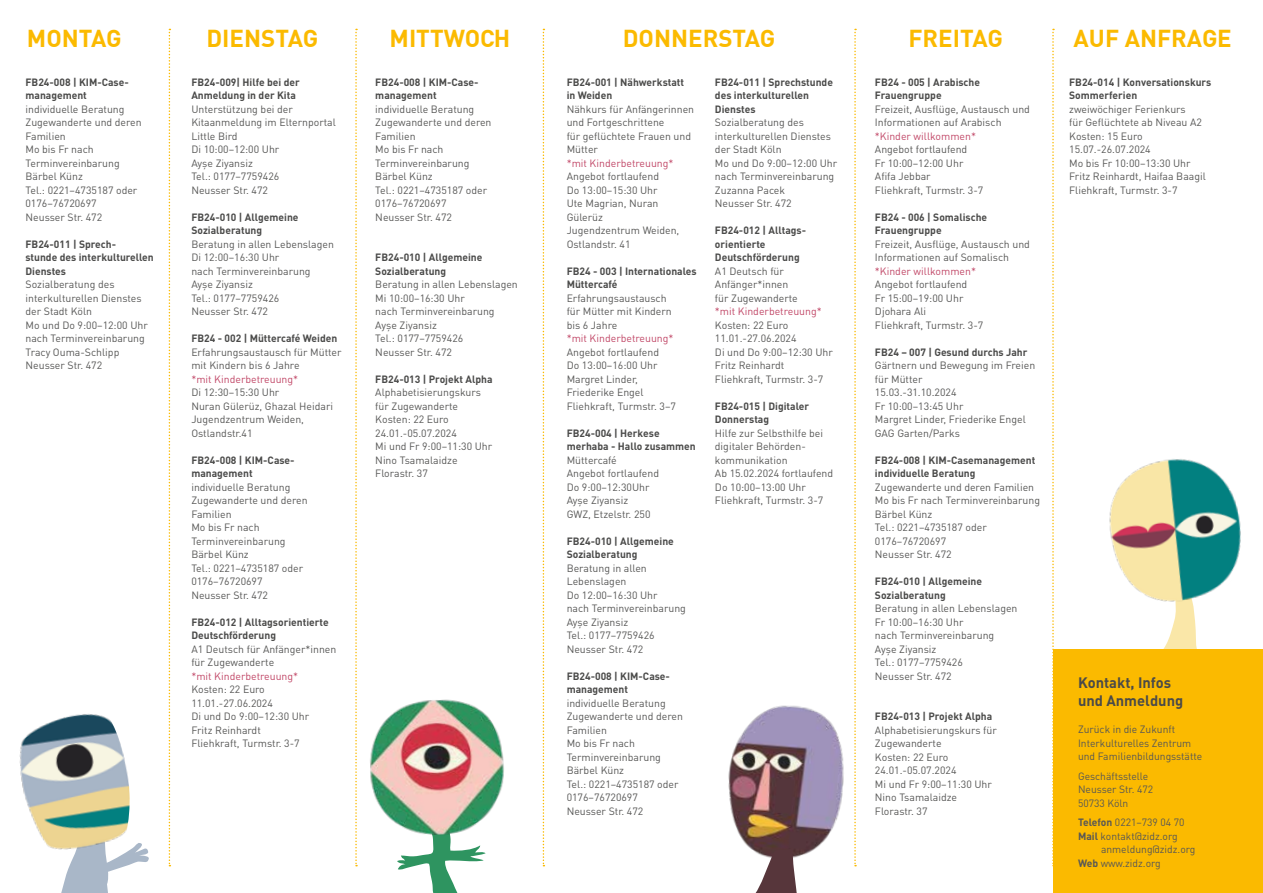
<style>
.page{position:relative;width:1263px;height:893px;background:#fff}
.page>*{position:absolute;margin:0;border:0;box-sizing:border-box;transform-origin:0 0}
.t1{font:700 24px "DIN";color:#fbba00}
.t2{font:700 15px/18px "DIN Pro";color:#4a4a49}
.t3{font:10.5px/13.5px "DIN Pro";color:#575756}
.t4{font:700 10.5px/13.5px "DIN Pro";color:#4a4a49}
.t5{font:10.5px "DIN Pro";color:#c14767}
.s1{font-weight:700}
</style>
<div class="page">
<svg style="left:1163px;top:615px;width:34px;height:34px"></svg>
<img style="left:1109px;top:459px;width:132px;height:156px">
<svg style="left:169px;top:29px;width:1px;height:837px"></svg>
<svg style="left:355px;top:29px;width:2px;height:837px"></svg>
<svg style="left:543px;top:29px;width:1px;height:837px"></svg>
<svg style="left:854px;top:29px;width:2px;height:644px"></svg>
<svg style="left:1052px;top:29px;width:2px;height:837px"></svg>
<div style="left:1053px;top:649px;width:210px;height:244px;background:#fbba00"></div>
<img style="left:728px;top:673px;width:129px;height:194px">
<svg style="left:754px;top:845px;width:48px;height:48px"></svg>
<svg style="left:397px;top:838px;width:89px;height:55px"></svg>
<img style="left:370px;top:699px;width:134px;height:139px">
<img style="left:19px;top:714px;width:111px;height:135px">
<svg style="left:56px;top:839px;width:93px;height:54px"></svg>
<h1 class="t1" style="left:27px;top:23px;width:96px">MONTAG</h1>
<h1 class="t1" style="left:206px;top:23px;width:113px">DIENSTAG</h1>
<h1 class="t1" style="left:389px;top:23px;width:122px">MITTWOCH</h1>
<h1 class="t1" style="left:623px;top:23px;width:154px">DONNERSTAG</h1>
<h1 class="t1" style="left:908px;top:23px;width:96px">FREITAG</h1>
<h1 class="t1" style="left:1074px;top:23px;width:160px">AUF ANFRAGE</h1>
<p class="t4" style="left:26px;top:75px;width:105px">FB24-008 | KIM-Case&shy;management</p>
<p class="t3" style="left:26px;top:102px;width:118px">individuelle Beratung<br>Zugewanderte und deren<br>Familien<br>Mo bis Fr nach<br>Terminvereinbarung<br>Bärbel Künz<br>Tel.: 0221–4735187 oder<br>0176–76720697<br>Neusser Str. 472</p>
<p class="t4" style="left:26px;top:237px;width:130px">FB24-011 | Sprech-<br>stunde des interkulturellen<br>Dienstes</p>
<p class="t3" style="left:26px;top:277px;width:124px">Sozialberatung des interkulturellen Dienstes der Stadt Köln<br>Mo und Do 9:00–12:00 Uhr nach Terminvereinbarung<br>Tracy Ouma-Schlipp<br>Neusser Str. 472</p>
<p class="t4" style="left:191px;top:75px;width:110px">FB24-009| Hilfe bei der<br>Anmeldung in der Kita</p>
<p class="t3" style="left:191px;top:102px;width:146px">Unterstützung bei der<br>Kitaanmeldung im Elternportal<br>Little Bird<br>Di 10:00–12:00 Uhr<br>Ayşe Ziyansiz<br>Tel.: 0177–7759426<br>Neusser Str. 472</p>
<p class="t4" style="left:191px;top:210px;width:109px">FB24-010 | Allgemeine<br>Sozialberatung</p>
<p class="t3" style="left:191px;top:237px;width:144px">Beratung in allen Lebenslagen<br>Di 12:00–16:30 Uhr<br>nach Terminvereinbarung<br>Ayşe Ziyansiz<br>Tel.: 0177–7759426<br>Neusser Str. 472</p>
<p class="t4" style="left:191px;top:331px;width:148px">FB24 - 002 | Müttercafé Weiden</p>
<p class="t3" style="left:191px;top:345px;width:152px">Erfahrungsaustausch für Mütter mit Kindern bis 6 Jahre</p>
<p class="t5" style="left:191px;top:372px;width:108px">*mit Kinderbetreuung*</p>
<p class="t3" style="left:191px;top:385px;width:143px">Di 12:30–15:30 Uhr<br>Nuran Gülerüz, Ghazal Heidari<br>Jugendzentrum Weiden,<br>Ostlandstr.41</p>
<p class="t4" style="left:191px;top:453px;width:105px">FB24-008 | KIM-Case&shy;management</p>
<p class="t3" style="left:191px;top:480px;width:118px">individuelle Beratung<br>Zugewanderte und deren<br>Familien<br>Mo bis Fr nach<br>Terminvereinbarung<br>Bärbel Künz<br>Tel.: 0221–4735187 oder<br>0176–76720697<br>Neusser Str. 472</p>
<p class="t4" style="left:191px;top:615px;width:139px">FB24-012 | Alltagsorientierte<br>Deutschförderung</p>
<p class="t3" style="left:191px;top:642px;width:147px">A1 Deutsch für Anfänger*innen für Zugewanderte</p>
<p class="t5" style="left:191px;top:669px;width:108px">*mit Kinderbetreuung*</p>
<p class="t3" style="left:191px;top:682px;width:119px">Kosten: 22 Euro<br>11.01.-27.06.2024<br>Di und Do 9:00–12:30 Uhr<br>Fritz Reinhardt<br>Fliehkraft, Turmstr. 3-7</p>
<p class="t4" style="left:375px;top:75px;width:105px">FB24-008 | KIM-Case&shy;management</p>
<p class="t3" style="left:375px;top:102px;width:118px">individuelle Beratung<br>Zugewanderte und deren<br>Familien<br>Mo bis Fr nach<br>Terminvereinbarung<br>Bärbel Künz<br>Tel.: 0221–4735187 oder<br>0176–76720697<br>Neusser Str. 472</p>
<p class="t4" style="left:375px;top:250px;width:109px">FB24-010 | Allgemeine<br>Sozialberatung</p>
<p class="t3" style="left:375px;top:277px;width:144px">Beratung in allen Lebenslagen<br>Mi 10:00–16:30 Uhr<br>nach Terminvereinbarung<br>Ayşe Ziyansiz<br>Tel.: 0177–7759426<br>Neusser Str. 472</p>
<p class="t4" style="left:375px;top:372px;width:119px">FB24-013 | Projekt Alpha</p>
<p class="t3" style="left:375px;top:385px;width:118px">Alphabetisierungskurs für Zugewanderte<br>Kosten: 22 Euro<br>24.01.-05.07.2024<br>Mi und Fr 9:00–11:30 Uhr<br>Nino Tsamalaidze<br>Florastr. 37</p>
<p class="t4" style="left:567px;top:75px;width:119px">FB24-001 | Nähwerkstatt in Weiden</p>
<p class="t3" style="left:567px;top:102px;width:129px">Nähkurs für Anfängerinnen und Fortgeschrittene<br>für geflüchtete Frauen und<br>Mütter</p>
<p class="t5" style="left:567px;top:156px;width:108px">*mit Kinderbetreuung*</p>
<p class="t3" style="left:567px;top:169px;width:114px">Angebot fortlaufend<br>Do 13:00–15:30 Uhr<br>Ute Magrian, Nuran<br>Gülerüz<br>Jugendzentrum Weiden,<br>Ostlandstr. 41</p>
<p class="t4" style="left:567px;top:264px;width:131px">FB24 - 003 | Internationales<br>Müttercafé</p>
<p class="t3" style="left:567px;top:291px;width:107px">Erfahrungsaustausch für Mütter mit Kindern bis 6 Jahre</p>
<p class="t5" style="left:567px;top:331px;width:108px">*mit Kinderbetreuung*</p>
<p class="t3" style="left:567px;top:345px;width:111px">Angebot fortlaufend<br>Do 13:00–16:00 Uhr<br>Margret Linder,<br>Friederike Engel<br>Fliehkraft, Turmstr. 3–7</p>
<p class="t4" style="left:567px;top:426px;width:131px">FB24-004 | Herkese merhaba - Hallo zusammen</p>
<p class="t3" style="left:567px;top:453px;width:94px">Müttercafé<br>Angebot fortlaufend<br>Do 9:00–12:30Uhr<br>Ayşe Ziyansiz<br>GWZ, Etzelstr. 250</p>
<p class="t4" style="left:567px;top:534px;width:109px">FB24-010 | Allgemeine<br>Sozialberatung</p>
<p class="t3" style="left:567px;top:561px;width:121px">Beratung in allen<br>Lebenslagen<br>Do 12:00–16:30 Uhr<br>nach Terminvereinbarung<br>Ayşe Ziyansiz<br>Tel.: 0177–7759426<br>Neusser Str. 472</p>
<p class="t4" style="left:567px;top:669px;width:105px">FB24-008 | KIM-Case&shy;management</p>
<p class="t3" style="left:567px;top:696px;width:118px">individuelle Beratung<br>Zugewanderte und deren<br>Familien<br>Mo bis Fr nach<br>Terminvereinbarung<br>Bärbel Künz<br>Tel.: 0221–4735187 oder<br>0176–76720697<br>Neusser Str. 472</p>
<p class="t4" style="left:715px;top:75px;width:120px">FB24-011 | Sprechstunde des interkulturellen<br>Dienstes</p>
<p class="t3" style="left:715px;top:115px;width:124px">Sozialberatung des interkulturellen Dienstes der Stadt Köln<br>Mo und Do 9:00–12:00 Uhr nach Terminvereinbarung<br>Zuzanna Pacek<br>Neusser Str. 472</p>
<p class="t4" style="left:715px;top:223px;width:93px">FB24-012 | Alltags&shy;orientierte<br>Deutschförderung</p>
<p class="t3" style="left:715px;top:264px;width:84px">A1 Deutsch für<br>Anfänger*innen für Zugewanderte</p>
<p class="t5" style="left:715px;top:304px;width:108px">*mit Kinderbetreuung*</p>
<p class="t3" style="left:715px;top:318px;width:119px">Kosten: 22 Euro<br>11.01.-27.06.2024<br>Di und Do 9:00–12:30 Uhr<br>Fritz Reinhardt<br>Fliehkraft, Turmstr. 3-7</p>
<p class="t4" style="left:715px;top:399px;width:96px">FB24-015 | Digitaler<br>Donnerstag</p>
<p class="t3" style="left:715px;top:426px;width:120px">Hilfe zur Selbsthilfe bei digitaler Behörden&shy;kommunikation<br>Ab 15.02.2024 fortlaufend<br>Do 10:00–13:00 Uhr<br>Fliehkraft, Turmstr. 3-7</p>
<p class="t4" style="left:875px;top:75px;width:107px">FB24 - 005 | Arabische<br>Frauengruppe</p>
<p class="t3" style="left:875px;top:102px;width:157px">Freizeit, Ausflüge, Austausch und<br>Informationen auf Arabisch</p>
<p class="t5" style="left:875px;top:129px;width:103px">*Kinder willkommen*</p>
<p class="t3" style="left:875px;top:142px;width:110px">Angebot fortlaufend<br>Fr 10:00–12:00 Uhr<br>Afifa Jebbar<br>Fliehkraft, Turmstr. 3-7</p>
<p class="t4" style="left:875px;top:210px;width:114px">FB24 - 006 | Somalische<br>Frauengruppe</p>
<p class="t3" style="left:875px;top:237px;width:157px">Freizeit, Ausflüge, Austausch und<br>Informationen auf Somalisch</p>
<p class="t5" style="left:875px;top:264px;width:103px">*Kinder willkommen*</p>
<p class="t3" style="left:875px;top:277px;width:110px">Angebot fortlaufend<br>Fr 15:00–19:00 Uhr<br>Djohara Ali<br>Fliehkraft, Turmstr. 3-7</p>
<p class="t4" style="left:875px;top:345px;width:154px">FB24 – 007 | Gesund durchs Jahr</p>
<p class="t3" style="left:875px;top:358px;width:162px">Gärtnern und Bewegung im Freien für Mütter<br>15.03.-31.10.2024<br>Fr 10:00–13:45 Uhr<br>Margret Linder, Friederike Engel<br>GAG Garten/Parks</p>
<p class="t4" style="left:875px;top:453px;width:162px">FB24-008 | KIM-Casemanagement individuelle Beratung</p>
<p class="t3" style="left:875px;top:480px;width:167px">Zugewanderte und deren Familien<br>Mo bis Fr nach Terminvereinbarung<br>Bärbel Künz<br>Tel.: 0221–4735187 oder<br>0176–76720697<br>Neusser Str. 472</p>
<p class="t4" style="left:875px;top:574px;width:109px">FB24-010 | Allgemeine<br>Sozialberatung</p>
<p class="t3" style="left:875px;top:601px;width:144px">Beratung in allen Lebenslagen<br>Fr 10:00–16:30 Uhr<br>nach Terminvereinbarung<br>Ayşe Ziyansiz<br>Tel.: 0177–7759426<br>Neusser Str. 472</p>
<p class="t4" style="left:875px;top:709px;width:119px">FB24-013 | Projekt Alpha</p>
<p class="t3" style="left:875px;top:723px;width:123px">Alphabetisierungskurs für<br>Zugewanderte<br>Kosten: 22 Euro<br>24.01.-05.07.2024<br>Mi und Fr 9:00–11:30 Uhr<br>Nino Tsamalaidze<br>Florastr. 37</p>
<p class="t4" style="left:1069px;top:75px;width:144px">FB24-014 | Konversationskurs<br>Sommerferien</p>
<p class="t3" style="left:1069px;top:102px;width:138px">zweiwöchiger Ferienkurs<br>für Geflüchtete ab Niveau A2<br>Kosten: 15 Euro<br>15.07.-26.07.2024<br>Mo bis Fr 10:00–13:30 Uhr<br>Fritz Reinhardt, Haifaa Baagil<br>Fliehkraft, Turmstr. 3-7</p>
<h2 class="t2" style="left:1078px;top:673px;width:107px">Kontakt, Infos und Anmeldung</h2>
<p class="t3" style="left:1078px;top:722px;width:126px">Zurück in die Zukunft<br>Interkulturelles Zentrum und Familienbildungsstätte</p>
<p class="t3" style="left:1078px;top:769px;width:77px">Geschäftsstelle<br>Neusser Str. 472<br>50733 Köln</p>
<p class="t3" style="left:1078px;top:815px;width:108px"><span class="s1">Telefon</span> 0221–739 04 70</p>
<p class="t3" style="left:1078px;top:829px;width:101px"><span class="s1">Mail</span> kontakt@zidz.org</p>
<p class="t3" style="left:1101px;top:842px;width:96px">anmeldung@zidz.org</p>
<p class="t3" style="left:1078px;top:856px;width:84px"><span class="s1">Web</span> www.zidz.org</p>
</div>
